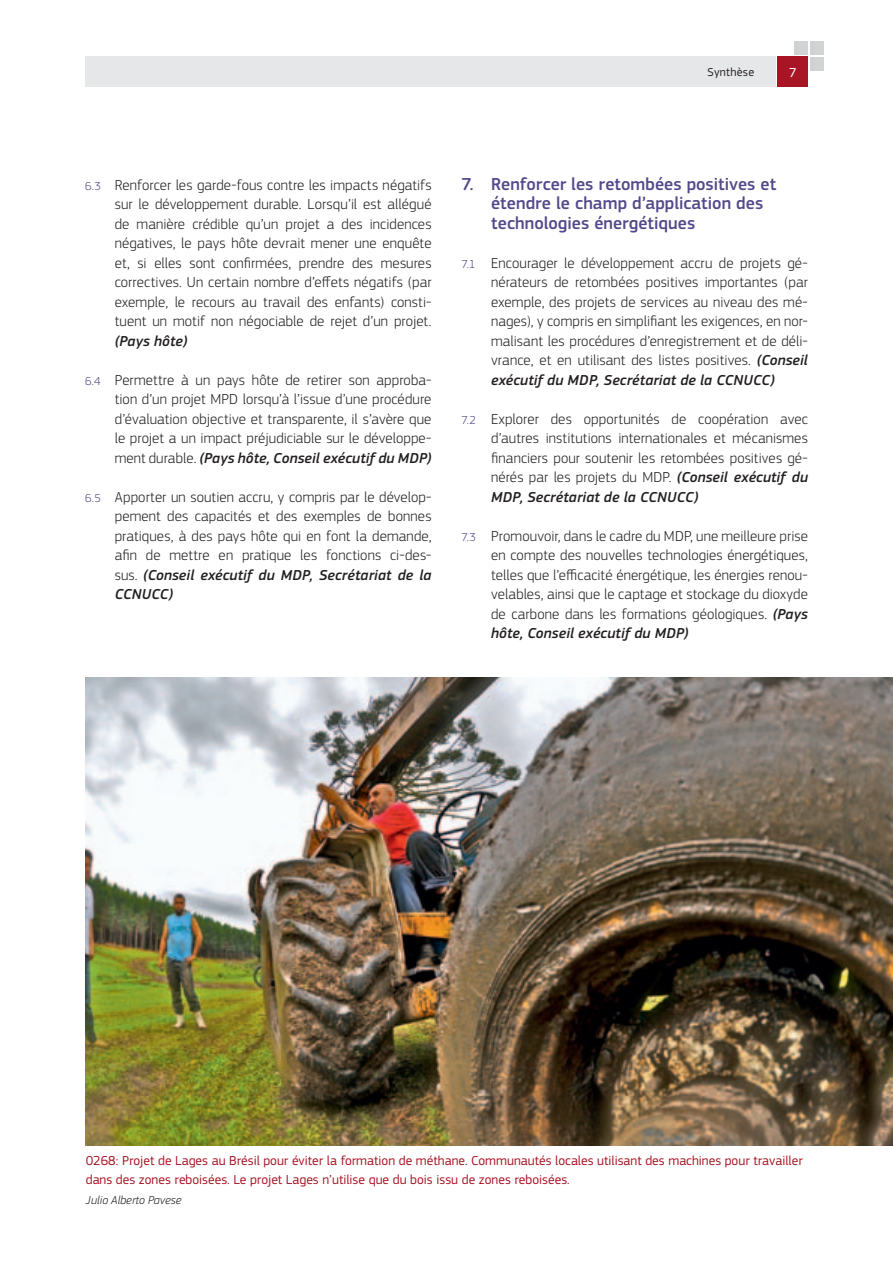
<style>
.page{position:relative;width:893px;height:1263px;background:#fff}
.page>*{position:absolute;margin:0;border:0;box-sizing:border-box;transform-origin:0 0}
.t1{font:500 18px/19.5px "PFB Square Sans Pro";color:#53488a}
.t2{font:300 15px/19.5px "PFB Square Sans Pro";letter-spacing:.01em;color:#231f20;text-align:justify}
.t3{font:13.5px/19.5px "PFB Square Sans Pro";color:#a81626}
.t4{font:13.5px "PFB Square Sans Pro";color:#fff}
.Credit_photo{font:italic 300 12px "PFB Square Sans Pro";color:#231f20}
.t5{font:12px "PFB Square Sans Pro";letter-spacing:.02em;color:#231f20}
.s1{font-size:12px;color:#53488a}
.s2{font-weight:500;font-style:italic}
</style>
<div class="page">
<div style="left:85px;top:57px;width:690px;height:30px;background:#e6e7e9"></div>
<div style="left:810px;top:41px;width:13px;height:14px;background:#d1d2d4"></div>
<div style="left:810px;top:57px;width:13px;height:13px;background:#d1d2d4"></div>
<div style="left:794px;top:41px;width:14px;height:14px;background:#d1d2d4"></div>
<div style="left:778px;top:57px;width:30px;height:30px;background:#a81626"></div>
<img style="left:85px;top:677px;width:808px;height:468px">
<p class="t5" style="left:708px;top:66px;width:48px">Synthèse</p>
<p class="t4" style="left:789px;top:65px;width:9px">7</p>
<p class="t2" style="left:115px;top:175px;width:318px;text-indent:-30px"><span class="s1">6.3</span> Renforcer les garde-fous contre les impacts négatifs sur le développement durable. Lorsqu’il est allégué de manière crédible qu’un projet a des incidences négatives, le pays hôte devrait mener une enquête et, si elles sont confirmées, prendre des mesures correctives. Un certain nombre d’effets négatifs (par exemple, le recours au travail des enfants) consti&shy;tuent un motif non négociable de rejet d’un projet. <span class="s2">(Pays hôte)</span></p>
<p class="t2" style="left:115px;top:370px;width:318px;text-indent:-30px"><span class="s1">6.4</span> Permettre à un pays hôte de retirer son approba&shy;tion d’un projet MPD lorsqu’à l’issue d’une procédure d’évaluation objective et transparente, il s’avère que le projet a un impact préjudiciable sur le développe&shy;ment durable. <span class="s2">(Pays hôte, Conseil exécutif du MDP)</span></p>
<p class="t2" style="left:115px;top:487px;width:318px;text-indent:-30px"><span class="s1">6.5</span> Apporter un soutien accru, y compris par le dévelop&shy;pement des capacités et des exemples de bonnes pratiques, à des pays hôte qui en font la demande, afin de mettre en pratique les fonctions ci-des&shy;sus. <span class="s2">(Conseil exécutif du MDP, Secrétariat de la CCNUCC)</span></p>
<p class="t1" style="left:491px;top:174px;width:287px;text-indent:-30px">7. Renforcer les retombées positives et étendre le champ d’application des technologies énergétiques</p>
<p class="t2" style="left:491px;top:253px;width:318px;text-indent:-30px"><span class="s1">7.1</span> Encourager le développement accru de projets gé&shy;nérateurs de retombées positives importantes (par exemple, des projets de services au niveau des mé&shy;nages), y compris en simplifiant les exigences, en nor&shy;malisant les procédures d’enregistrement et de déli&shy;vrance, et en utilisant des listes positives. <span class="s2">(Conseil exécutif du MDP, Secrétariat de la CCNUCC)</span></p>
<p class="t2" style="left:491px;top:409px;width:318px;text-indent:-30px"><span class="s1">7.2</span> Explorer des opportunités de coopération avec d’autres institutions internationales et mécanismes financiers pour soutenir les retombées positives gé&shy;nérés par les projets du MDP. <span class="s2">(Conseil exécutif du MDP, Secrétariat de la CCNUCC)</span></p>
<p class="t2" style="left:491px;top:526px;width:318px;text-indent:-30px"><span class="s1">7.3</span> Promouvoir, dans le cadre du MDP, une meilleure prise en compte des nouvelles technologies énergétiques, telles que l’efficacité énergétique, les énergies renou&shy;velables, ainsi que le captage et stockage du dioxyde de carbone dans les formations géologiques. <span class="s2">(Pays hôte, Conseil exécutif du MDP)</span></p>
<p class="t3" style="left:86px;top:1150px;width:718px">0268: Projet de Lages au Brésil pour éviter la formation de méthane. Communautés locales utilisant des machines pour travailler dans des zones reboisées. Le projet Lages n’utilise que du bois issu de zones reboisées.</p>
<p class="Credit_photo" style="left:86px;top:1193px;width:97px">Julio Alberto Pavese</p>
</div>
